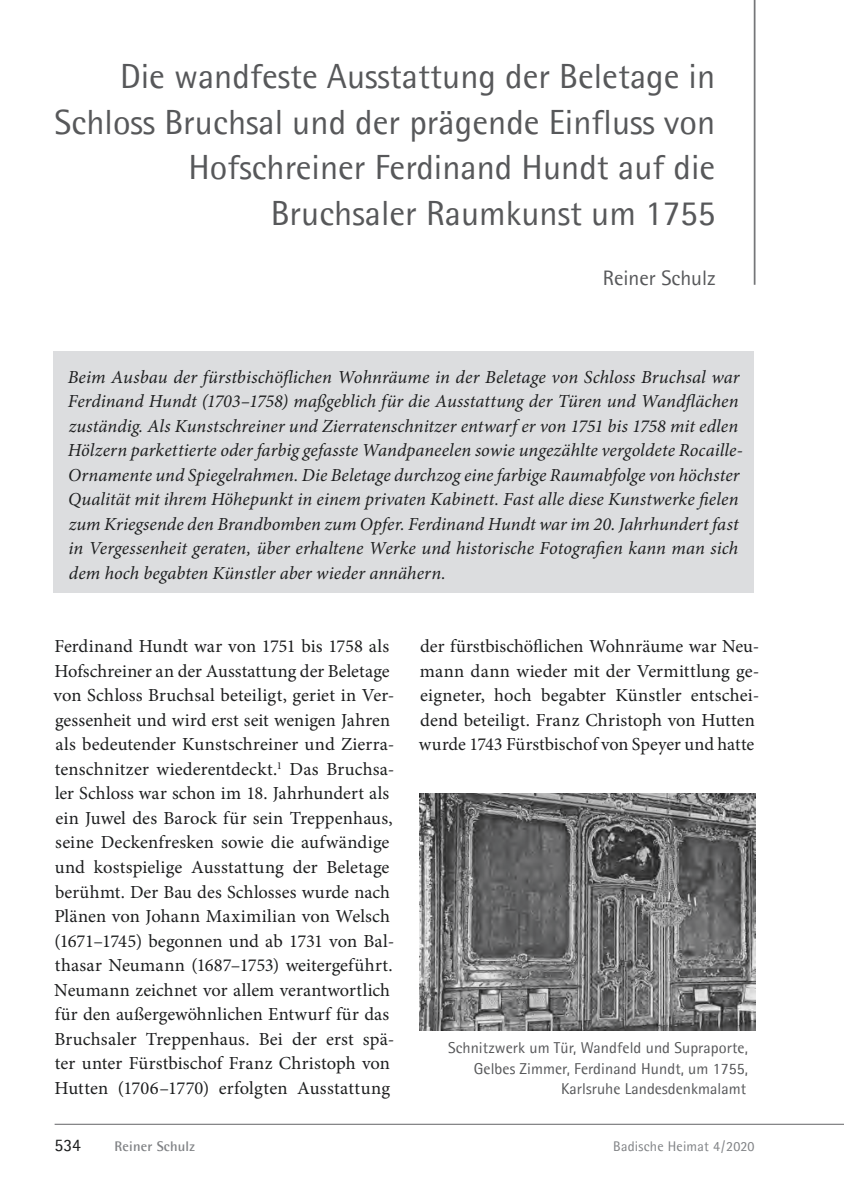
<style>
.page{position:relative;width:844px;height:1191px;background:#fff}
.page>*{position:absolute;margin:0;border:0;box-sizing:border-box;transform-origin:0 0}
.t1{font:35px/45.5px "Agfa Rotis Semisans";color:#57585a;text-align:right}
.t2{font:21px "Agfa Rotis Semisans";color:#57585a}
.t3{font:18.38px/24.5px "Minion Pro";letter-spacing:.005em;color:#1d1e1f}
.t4{font:italic 18.38px/24.5px "Minion Pro";color:#1d1e1f}
.t5{font:17.5px "Agfa Rotis Semisans";color:#1d1e1f}
.t6{font:15.75px/20.1px "Agfa Rotis Semisans";letter-spacing:.005em;color:#57585a;text-align:right}
.t7{font:14px "Agfa Rotis Semisans";letter-spacing:.015em;color:#808285}
.t8{font:700 14px "Agfa Rotis Semisans";letter-spacing:.015em;color:#808285}
</style>
<div class="page">
<hr style="left:55px;top:1124px;width:788px;height:1px;background:#636366">
<hr style="left:753px;top:0;width:2px;height:285px;background:#757679">
<div style="left:54px;top:351px;width:699px;height:241px;background:#dcdddf"></div>
<img style="left:420px;top:793px;width:334px;height:237px">
<p class="t1" style="left:55px;top:53px;width:662px">Die wandfeste Ausstattung der Beletage in Schloss Bruchsal und der prägende Einfluss von Hofschreiner Ferdinand Hundt auf die Bruchsaler Raumkunst um 1755</p>
<p class="t2" style="left:602px;top:265px;width:115px">Reiner Schulz</p>
<p class="t4" style="left:68px;top:366px;width:676px">Beim Ausbau der fürstbischöflichen Wohnräume in der Beletage von Schloss Bruchsal war Ferdinand Hundt (1703–1758) maßgeblich für die Ausstattung der Türen und Wandflächen zuständig. Als Kunstschreiner und Zierratenschnitzer entwarf er von 1751 bis 1758 mit edlen Hölzern parkettierte oder farbig gefasste Wandpaneelen sowie ungezählte vergoldete Rocaille-Ornamente und Spiegelrahmen. Die Beletage durchzog eine farbige Raumabfolge von höchster Qualität mit ihrem Höhepunkt in einem privaten Kabinett. Fast alle diese Kunstwerke fielen zum Kriegsende den Brandbomben zum Opfer. Ferdinand Hundt war im 20. Jahrhundert fast in Vergessenheit geraten, über erhaltene Werke und historische Fotografien kann man sich dem hoch begabten Künstler aber wieder annähern.</p>
<p class="t3" style="left:54px;top:636px;width:342px">Ferdinand Hundt war von 1751 bis 1758 als Hofschreiner an der Ausstattung der Beletage von Schloss Bruchsal beteiligt, geriet in Ver&shy;gessenheit und wird erst seit wenigen Jahren als bedeutender Kunstschreiner und Zierra&shy;tenschnitzer wiederentdeckt.<sup>1</sup> Das Bruchsa&shy;ler Schloss war schon im 18. Jahrhundert als ein Juwel des Barock für sein Treppenhaus, seine Deckenfresken sowie die aufwändige und kostspielige Ausstattung der Beletage berühmt. Der Bau des Schlosses wurde nach Plänen von Johann Maximilian von Welsch (1671–1745) begonnen und ab 1731 von Bal&shy;thasar Neumann (1687–1753) weitergeführt.<br>Neumann zeichnet vor allem verantwortlich für den außergewöhnlichen Entwurf für das Bruchsaler Treppenhaus. Bei der erst spä&shy;ter unter Fürstbischof Franz Christoph von Hutten (1706–1770) erfolgten Ausstattung</p>
<p class="t3" style="left:418px;top:636px;width:342px">der fürstbischöflichen Wohnräume war Neu&shy;mann dann wieder mit der Vermittlung ge&shy;eigneter, hoch begabter Künstler entschei&shy;dend beteiligt. Franz Christoph von Hutten wurde 1743 Fürst bischof von Speyer und hatte</p>
<p class="t6" style="left:448px;top:1038px;width:301px">Schnitzwerk um Tür, Wandfeld und Supraporte,<br>Gelbes Zimmer, Ferdinand Hundt, um 1755,<br>Karlsruhe Landesdenkmalamt</p>
<p class="t5" style="left:55px;top:1134px;width:28px">534</p>
<p class="t8" style="left:114px;top:1137px;width:82px">Reiner Schulz</p>
<p class="t7" style="left:613px;top:1137px;width:143px">Badische Heimat 4 / 2020</p>
</div>
